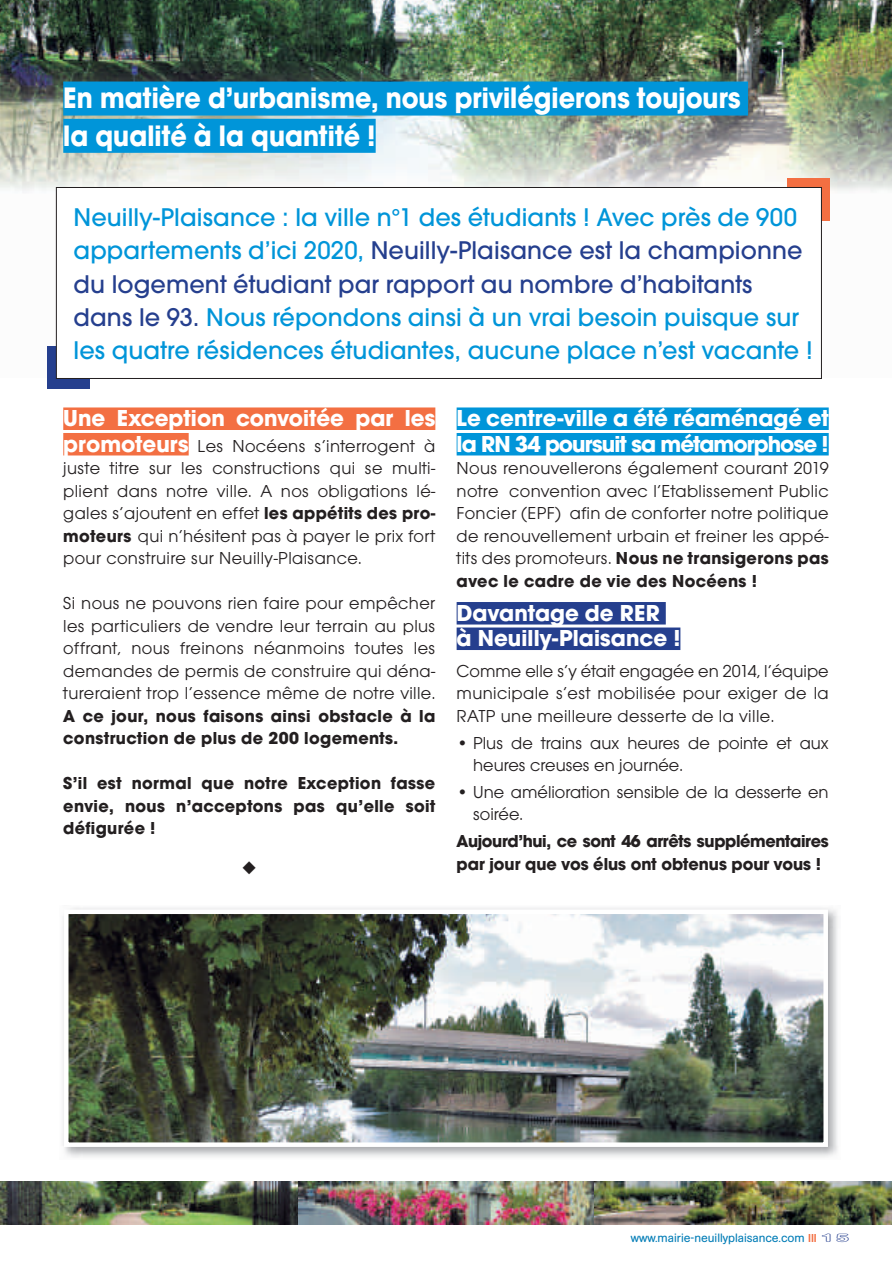
<style>
.page{position:relative;width:892px;height:1262px;background:#fff}
.page>*{position:absolute;margin:0;border:0;box-sizing:border-box;transform-origin:0 0}
.t1{font:700 30.75px/37.2px "Avant Garde Gothic Itc T";letter-spacing:.005em;color:#fff;scale:.93 1}
.t2{font:500 24px/33px "Avant Garde";letter-spacing:.005em;color:#0095d9}
.t3{font:700 24px/25.5px "Avant Garde Gothic Itc T";color:#fff}
.t4{font:700 24px/25.5px "Avant Garde Gothic Itc T";letter-spacing:-.02em;color:#fff}
.t5{font:18px/22.5px "Avant Garde Gothic Itc T";letter-spacing:.02em;color:#231f20;text-align:justify}
.t6{font:700 18px/22.5px "Avant Garde Gothic Itc T";letter-spacing:.02em;color:#231f20}
.t7{font:18px/22.5px "Avant Garde Gothic Itc T";color:#231f20}
.t8{font:700 18px/22.5px "Avant Garde Gothic Itc T";letter-spacing:-.02em;color:#231f20}
.t9{font:12px "AG Book Rounded";color:#007cb6}
.s1{color:#253f8e}
.s2{font-weight:700;font-size:24px;color:#fff}
.s3{font-weight:700}
.s4{font-family:"Avant Garde Gothic Itc T";font-weight:600;color:#f36f42}
.s5{font-family:"AG Book Rounded Bold Outline";color:#253f8e}
</style>
<div class="page">
<img style="left:0;top:1182px;width:892px;height:42px">
<img style="left:0;top:0;width:892px;height:378px">
<div style="left:63px;top:407px;width:372px;height:23px;background:#f36f42"></div>
<div style="left:63px;top:433px;width:126px;height:22px;background:#f36f42"></div>
<div style="left:457px;top:407px;width:372px;height:23px;background:#0095d9"></div>
<div style="left:457px;top:433px;width:372px;height:22px;background:#0095d9"></div>
<div style="left:457px;top:602px;width:209px;height:22px;background:#253f8e"></div>
<div style="left:457px;top:627px;width:223px;height:23px;background:#253f8e"></div>
<div style="left:48px;top:346px;width:42px;height:43px;background:#253f8e"></div>
<div style="left:788px;top:178px;width:42px;height:43px;background:#f36f42"></div>
<div style="left:56px;top:187px;width:765px;height:191px;background:#fff"></div>
<div style="left:56px;top:187px;width:766px;height:192px;border:1px solid #231f20"></div>
<img style="left:62px;top:907px;width:776px;height:251px">
<img style="left:69px;top:914px;width:754px;height:228px">
<div style="left:64px;top:909px;width:764px;height:238px;border:4px solid #fff"></div>
<div style="left:63px;top:82px;width:685px;height:34px;background:#0095d9"></div>
<div style="left:63px;top:119px;width:313px;height:34px;background:#0095d9"></div>
<h1 class="t1" style="left:63px;top:82px;width:730px">En matière d’urbanisme, nous privilégierons toujours la qualité à la quantité !</h1>
<p class="t2" style="left:74px;top:203px;width:741px">Neuilly-Plaisance : la ville n°1 des étudiants ! Avec près de 900 appartements d’ici 2020, <span class="s1">Neuilly-Plaisance est la championne du logement étudiant par rapport au nombre d’habitants dans le 93.</span> Nous répondons ainsi à un vrai besoin puisque sur les quatre résidences étudiantes, aucune place n’est vacante !</p>
<h2 class="t3" style="left:63px;top:408px;width:374px">Une Exception convoitée par les</h2>
<p class="t5" style="left:63px;top:436px;width:374px"><span class="s2">promoteurs</span> Les Nocéens s’interrogent à juste titre sur les constructions qui se multi&shy;plient dans notre ville. A nos obligations lé&shy;gales s’ajoutent en effet <span class="s3">les appétits des pro&shy;moteurs</span> qui n’hésitent pas à payer le prix fort pour construire sur Neuilly-Plaisance.</p>
<p class="t5" style="left:63px;top:594px;width:374px">Si nous ne pouvons rien faire pour empêcher les particuliers de vendre leur terrain au plus offrant, nous freinons néanmoins toutes les demandes de permis de construire qui déna&shy;tureraient trop l’essence même de notre ville.</p>
<p class="t6" style="left:63px;top:706px;width:374px">A ce jour, nous faisons ainsi obstacle à la construction de plus de 200 logements.</p>
<p class="t6" style="left:63px;top:774px;width:374px;text-align:justify">S’il est normal que notre Exception fasse envie, nous n’acceptons pas qu’elle soit défigurée !</p>
<h2 class="t4" style="left:457px;top:408px;width:374px">Le centre-ville a été réaménagé et la RN 34 poursuit sa métamorphose !</h2>
<p class="t5" style="left:457px;top:459px;width:374px">Nous renouvellerons également courant 2019 notre convention avec l’Etablissement Public Foncier (EPF) afin de conforter notre politique de renouvellement urbain et freiner les appé&shy;tits des promoteurs. <span class="s3">Nous ne transigerons pas avec le cadre de vie des Nocéens !</span></p>
<h2 class="t3" style="left:457px;top:602px;width:225px">Davantage de RER à Neuilly-Plaisance !</h2>
<p class="t5" style="left:457px;top:661px;width:374px">Comme elle s’y était engagée en 2014, l’équipe municipale s’est mobilisée pour exiger de la RATP une meilleure desserte de la ville.</p>
<p class="t7" style="left:473px;top:733px;width:357px;text-indent:-17px">• Plus de trains aux heures de pointe et aux heures creuses en journée.</p>
<p class="t7" style="left:473px;top:782px;width:357px;text-indent:-17px">• Une amélioration sensible de la desserte en soirée.</p>
<p class="t8" style="left:457px;top:831px;width:374px">Aujourd’hui, ce sont 46 arrêts supplémentaires par jour que vos élus ont obtenus pour vous !</p>
<p class="t9" style="left:631px;top:1234px;width:221px">www.mairie-neuillyplaisance.com <span class="s4">III</span> <span class="s5">15</span></p>
</div>
